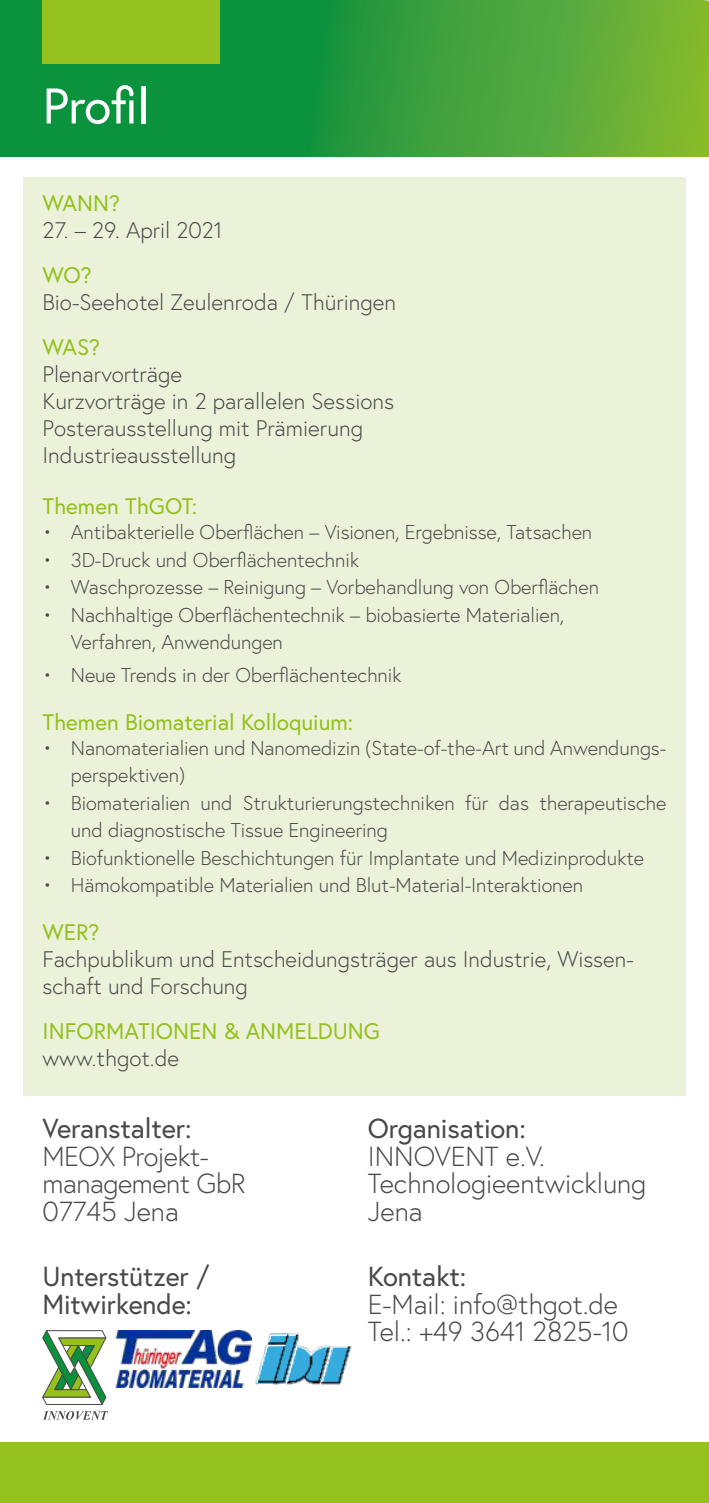
<style>
.page{position:relative;width:709px;height:1503px;background:#fff}
.page>*{position:absolute;margin:0;border:0;box-sizing:border-box;transform-origin:0 0}
.t1{font:50px "Europa";color:#fff}
.t2{font:300 27.5px/27.5px "Europa";letter-spacing:-.005em;color:#4a4948}
.t3{font:27.5px/27.5px "Europa";letter-spacing:-.005em;color:#4a4948}
.t4{font:300 22.5px/27px "Europa";color:#4a4948}
.t5{font:22.5px "Europa";color:#94c11e}
.t6{font:300 20px/27.5px "Europa";letter-spacing:-.005em;color:#4a4948}
</style>
<div class="page">
<img style="left:0;top:1px;width:709px;height:156px">
<div style="left:23px;top:177px;width:662px;height:918px;background:#ecf2da"></div>
<div style="left:0;top:1442px;width:709px;height:60px;background:#94c11e"></div>
<div style="left:43px;top:0;width:177px;height:64px;background:#94c11e"></div>
<svg style="left:42px;top:1330px;width:66px;height:89px"></svg>
<img style="left:115px;top:1330px;width:237px;height:57px">
<h1 class="t1" style="left:43px;top:84px;width:108px">Profil</h1>
<p class="t5" style="left:43px;top:193px;width:79px">WANN?</p>
<p class="t4" style="left:43px;top:218px;width:181px">27. – 29. April 2021</p>
<p class="t5" style="left:43px;top:265px;width:51px">WO?</p>
<p class="t4" style="left:43px;top:290px;width:355px">Bio-Seehotel Zeulenroda / Thüringen</p>
<p class="t5" style="left:43px;top:337px;width:59px">WAS?</p>
<p class="t4" style="left:43px;top:362px;width:353px">Plenarvorträge<br>Kurzvorträge in 2 parallelen Sessions<br>Posterausstellung mit Prämierung<br>Industrieausstellung</p>
<p class="t5" style="left:43px;top:496px;width:156px">Themen ThGOT:</p>
<p class="t6" style="left:43px;top:520px;width:551px">• Antibakterielle Oberflächen – Visionen, Ergebnisse, Tatsachen</p>
<p class="t6" style="left:43px;top:547px;width:318px">• 3D-Druck und Oberflächentechnik</p>
<p class="t6" style="left:43px;top:575px;width:558px">• Waschprozesse – Reinigung – Vorbehandlung von Oberflächen</p>
<p class="t6" style="left:71px;top:602px;width:495px;text-indent:-28px">• Nachhaltige Oberflächentechnik – biobasierte Materialien,<br>Verfahren, Anwendungen</p>
<p class="t6" style="left:43px;top:663px;width:360px">• Neue Trends in der Oberflächentechnik</p>
<p class="t5" style="left:43px;top:712px;width:312px">Themen Biomaterial Kolloquium:</p>
<p class="t6" style="left:71px;top:735px;width:597px;text-indent:-28px">• Nanomaterialien und Nanomedizin (State-of-the-Art und Anwendungs&shy;perspektiven)</p>
<p class="t6" style="left:71px;top:790px;width:597px;text-indent:-28px">• Biomaterialien und Strukturierungstechniken für das therapeutische und diagnostische Tissue Engineering</p>
<p class="t6" style="left:43px;top:845px;width:603px">• Biofunktionelle Beschichtungen für Implantate und Medizinprodukte</p>
<p class="t6" style="left:43px;top:873px;width:542px">• Hämokompatible Materialien und Blut-Material-Interaktionen</p>
<p class="t5" style="left:43px;top:922px;width:58px">WER?</p>
<p class="t4" style="left:43px;top:947px;width:592px">Fachpublikum und Entscheidungsträger aus Industrie, Wissen&shy;schaft und Forschung</p>
<p class="t5" style="left:43px;top:1021px;width:339px">INFORMATIONEN &amp; ANMELDUNG</p>
<p class="t4" style="left:43px;top:1046px;width:138px">www.thgot.de</p>
<h2 class="t3" style="left:43px;top:1116px;width:150px">Veranstalter:</h2>
<h2 class="t2" style="left:43px;top:1144px;width:205px">MEOX Projekt&shy;management GbR<br>07745 Jena</h2>
<h2 class="t3" style="left:43px;top:1264px;width:168px">Unterstützer /<br>Mitwirkende:</h2>
<h2 class="t3" style="left:368px;top:1116px;width:159px">Organisation:</h2>
<h2 class="t2" style="left:368px;top:1144px;width:280px">INNOVENT e.V.<br>Technologieentwicklung<br>Jena</h2>
<h2 class="t3" style="left:368px;top:1264px;width:100px">Kontakt:</h2>
<h2 class="t2" style="left:368px;top:1292px;width:262px">E-Mail: info@thgot.de<br>Tel.: +49 3641 2825-10</h2>
</div>
